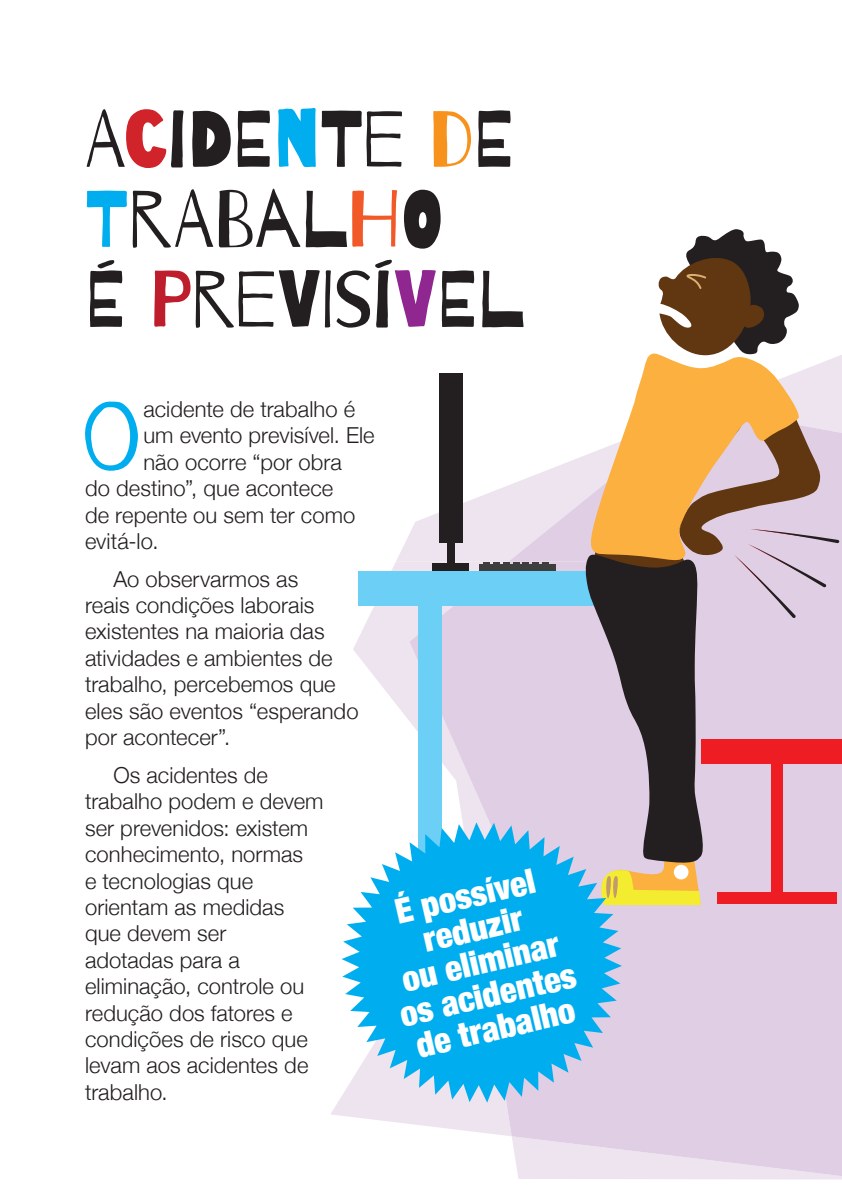
<style>
.page{position:relative;width:842px;height:1191px;background:#fff}
.page>*{position:absolute;margin:0;border:0;box-sizing:border-box;transform-origin:0 0}
.t1{font:94.6px "Barrio";color:#00aeef}
.t2{font:80px/80px "Barrio";letter-spacing:-.01em;color:#231f20}
.t3{font:900 condensed 34.4px/33.8px "Helvetica Neue";color:#fff;text-align:center}
.t4{font:300 22px/26.4px "Helvetica Neue";letter-spacing:.005em;color:#231f20}
.s1{color:#d1232a}
.s2{color:#00aeef}
.s3{color:#f7931d}
.s4{color:#f15929}
.s5{color:#be1d2c}
.s6{color:#90268f}
</style>
<div class="page">
<svg style="left:331px;top:959px;width:78px;height:165px"></svg>
<svg style="left:518px;top:1176px;width:324px;height:3px"></svg>
<svg style="left:409px;top:408px;width:433px;height:768px;background:#e3d3e7"></svg>
<div style="left:359px;top:571px;width:267px;height:34px;background:#6bcff6"></div>
<div style="left:702px;top:739px;width:140px;height:24px;background:#ee1d23"></div>
<svg style="left:368px;top:229px;width:471px;height:676px"></svg>
<svg style="left:342px;top:822px;width:280px;height:280px;background:#48beed"></svg>
<h2 class="t2" style="left:85px;top:101px;width:436px">A<span class="s1">C</span>IDE<span class="s2">N</span>TE <span class="s3">D</span>E<br><span class="s2">T</span>RABAL<span class="s4">H</span>O<br>É <span class="s5">P</span>REVISÍ<span class="s6">V</span>EL</h2>
<h1 class="t1" style="left:81px;top:386px;width:62px">O</h1>
<p class="t4" style="left:143px;top:394px;width:213px">acidente de trabalho é</p>
<p class="t4" style="left:143px;top:420px;width:233px">um evento previsível. Ele</p>
<p class="t4" style="left:143px;top:447px;width:200px">não ocorre “por obra</p>
<p class="t4" style="left:85px;top:473px;width:250px">do destino”, que acontece</p>
<p class="t4" style="left:85px;top:500px;width:272px">de repente ou sem ter como</p>
<p class="t4" style="left:85px;top:526px;width:75px">evitá-lo.</p>
<p class="t4" style="left:85px;top:564px;width:275px;text-indent:28px">Ao observarmos as<br>reais condições laborais existentes na maioria das atividades e ambientes de trabalho, percebemos que eles são eventos “esperando por acontecer”.</p>
<p class="t4" style="left:85px;top:760px;width:240px;text-indent:28px">Os acidentes de trabalho podem e devem ser prevenidos: existem conhecimento, normas<br>e tecnologias que orientam as medidas que devem ser<br>adotadas para a eliminação, controle ou redução dos fatores e condições de risco que levam aos acidentes de trabalho.</p>
<h3 class="t3" style="left:373px;top:898px;width:181px;rotate:-13deg">É possível reduzir<br>ou eliminar os acidentes de trabalho</h3>
</div>
